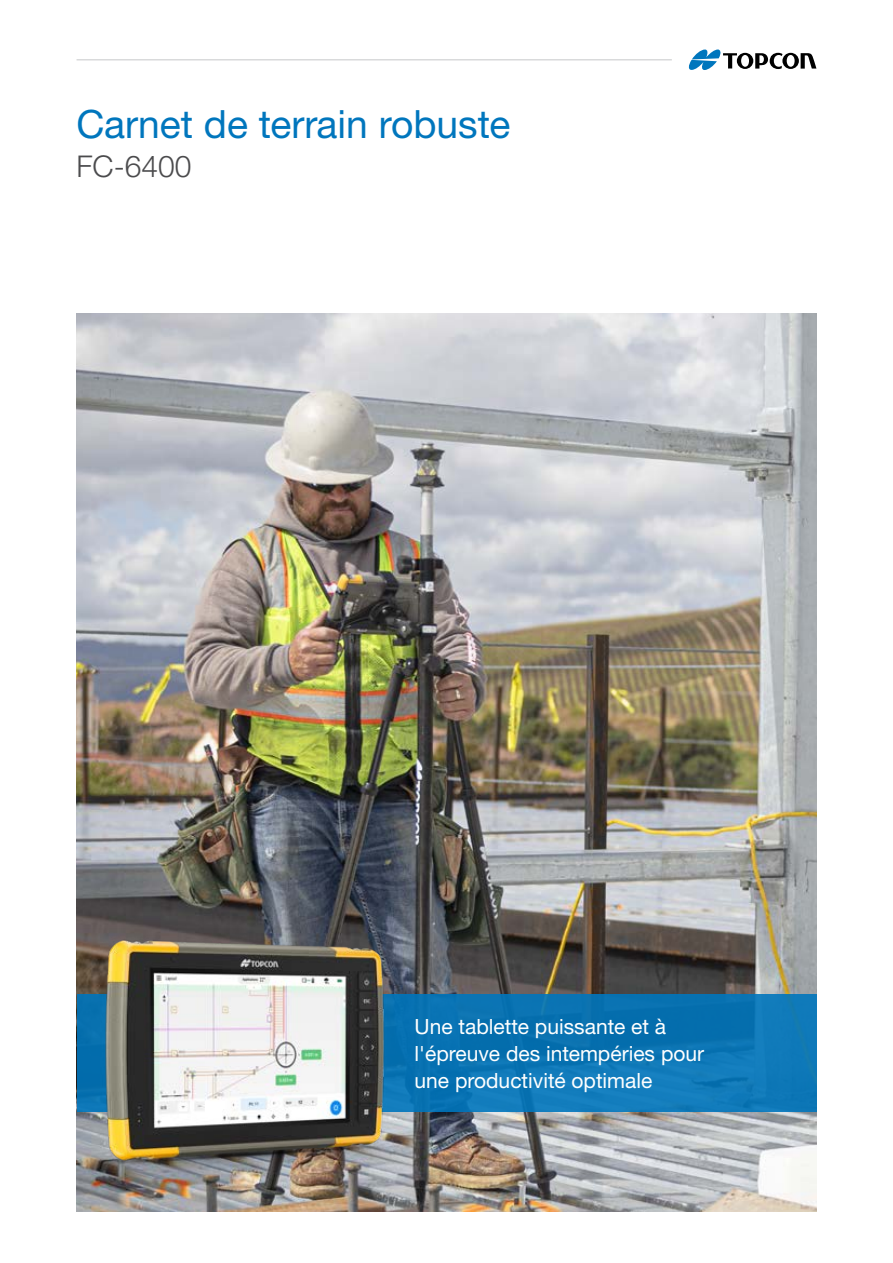
<style>
.page{position:relative;width:893px;height:1263px;background:#fff}
.page>*{position:absolute;margin:0;border:0;box-sizing:border-box;transform-origin:0 0}
.t1{font:39px "Helvetica Neue LTW1 G";color:#0076bd}
.t2{font:300 30px "Helvetica Neue LTW1 G";color:#4b4b4d}
.t3{font:21px/27px "Helvetica Neue LTW1 G";color:#fff}
</style>
<div class="page">
<hr style="left:77px;top:59px;width:595px;height:2px;background:#d9dadb">
<svg style="left:688px;top:49px;width:128px;height:21px"></svg>
<img style="left:77px;top:313px;width:739px;height:899px">
<div style="left:77px;top:995px;width:739px;height:117px;background:#0b74b4"></div>
<img style="left:77px;top:928px;width:338px;height:260px">
<h1 class="t1" style="left:77px;top:100px;width:435px">Carnet de terrain robuste</h1>
<h2 class="t2" style="left:77px;top:148px;width:117px">FC-6400</h2>
<p class="t3" style="left:415px;top:1013px;width:291px">Une tablette puissante et à l'épreuve des intempéries pour une productivité optimale</p>
</div>
